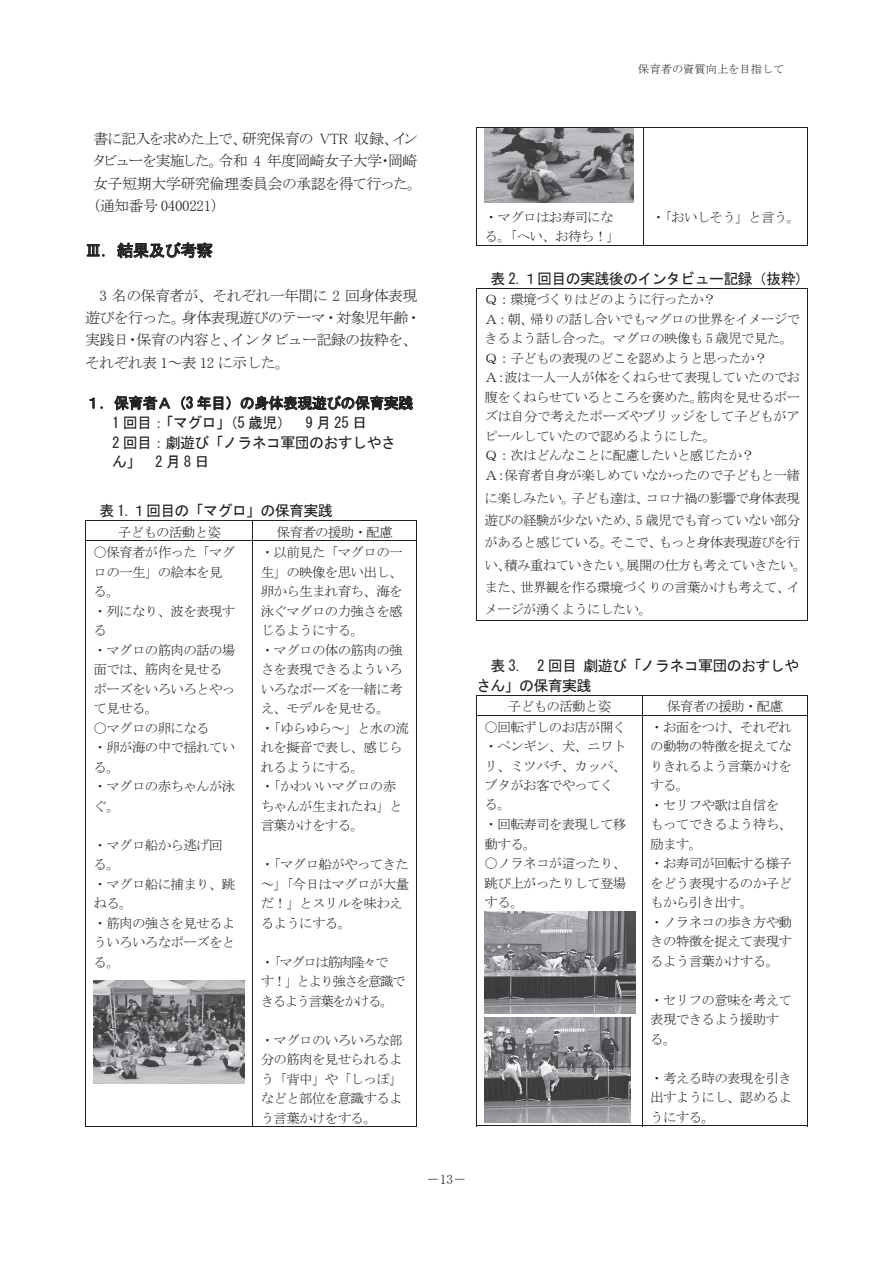
<style>
.page{position:relative;width:893px;height:1263px;background:#fff}
.page>*{position:absolute;margin:0;border:0;box-sizing:border-box;transform-origin:0 0}
.t1{font:16.5px "MS Gothic";letter-spacing:-.035em;color:#231f20}
.t2{font:15px/19.5px "MS Gothic";letter-spacing:-.05em;color:#231f20}
.t3{font:15px/22.4px "MS Mincho";letter-spacing:-.05em;color:#231f20}
.t4{font:15px/22.4px "MS P Mincho";letter-spacing:-.03em;color:#231f20;text-align:justify}
.t5{font:13.5px/19.5px "MS Mincho";letter-spacing:-.045em;color:#231f20}
.t6{font:13.5px/19.5px "MS Mincho";letter-spacing:-.115em;color:#231f20}
.t7{font:11.25px "MS Mincho";color:#231f20}
</style>
<div class="page">
<hr style="left:85px;top:520px;width:332px;height:1px;background:#231f20">
<svg style="left:85px;top:521px;width:1px;height:20px"></svg>
<svg style="left:252px;top:521px;width:1px;height:20px"></svg>
<svg style="left:416px;top:521px;width:1px;height:20px"></svg>
<hr style="left:85px;top:541px;width:332px;height:1px;background:#231f20">
<hr style="left:85px;top:541px;width:1px;height:586px;background:#231f20">
<hr style="left:85px;top:1126px;width:167px;height:1px;background:#231f20">
<hr style="left:252px;top:541px;width:1px;height:586px;background:#231f20">
<hr style="left:253px;top:1126px;width:163px;height:1px;background:#231f20">
<hr style="left:416px;top:541px;width:1px;height:586px;background:#231f20">
<hr style="left:476px;top:128px;width:332px;height:1px;background:#231f20">
<hr style="left:476px;top:128px;width:1px;height:118px;background:#231f20">
<hr style="left:476px;top:245px;width:167px;height:1px;background:#231f20">
<hr style="left:643px;top:128px;width:1px;height:118px;background:#231f20">
<hr style="left:644px;top:245px;width:163px;height:1px;background:#231f20">
<hr style="left:807px;top:128px;width:1px;height:118px;background:#231f20">
<hr style="left:476px;top:288px;width:332px;height:1px;background:#231f20">
<hr style="left:476px;top:289px;width:1px;height:332px;background:#231f20">
<hr style="left:476px;top:621px;width:331px;height:1px;background:#231f20">
<hr style="left:807px;top:289px;width:1px;height:332px;background:#231f20">
<hr style="left:476px;top:695px;width:332px;height:1px;background:#231f20">
<svg style="left:476px;top:696px;width:1px;height:19px"></svg>
<svg style="left:642px;top:696px;width:1px;height:19px"></svg>
<svg style="left:807px;top:696px;width:1px;height:19px"></svg>
<hr style="left:476px;top:715px;width:332px;height:1px;background:#231f20">
<hr style="left:476px;top:716px;width:1px;height:410px;background:#231f20">
<hr style="left:476px;top:1125px;width:166px;height:1px;background:#231f20">
<hr style="left:642px;top:716px;width:1px;height:410px;background:#231f20">
<hr style="left:642px;top:1125px;width:165px;height:1px;background:#231f20">
<hr style="left:807px;top:716px;width:1px;height:410px;background:#231f20">
<img style="left:94px;top:980px;width:151px;height:103px">
<img style="left:485px;top:128px;width:148px;height:74px">
<img style="left:484px;top:911px;width:152px;height:102px">
<img style="left:484px;top:1017px;width:147px;height:106px">
<p class="t7" style="left:638px;top:64px;width:148px">保育者の資質向上を目指して</p>
<p class="t4" style="left:93px;top:128px;width:326px">書に記入を求めた上で、研究保育の VTR 収録、インタビューを実施した。令和 4 年度岡崎女子大学・岡崎女子短期大学研究倫理委員会の承認を得て行った。（通知番号 0400221）</p>
<p class="t1" style="left:85px;top:242px;width:129px">Ⅲ．結果及び考察</p>
<p class="t3" style="left:85px;top:284px;width:338px;text-indent:14px">3 名の保育者が、それぞれ一年間に 2 回身体表現遊びを行った。身体表現遊びのテーマ・対象児年齢・実践日・保育の内容と、インタビュー記録の抜粋を、それぞれ表 1～表 12 に示した。</p>
<p class="t2" style="left:112px;top:393px;width:303px;text-indent:-27px">１．保育者Ａ（3 年目）の身体表現遊びの保育実践<br>1 回目：「マグロ」（5 歳児） 9 月 25 日<br>2 回目：劇遊び「ノラネコ軍団のおすしやさん」 2月8日</p>
<p class="t2" style="left:99px;top:501px;width:235px">表 1.１回目の「マグロ」の保育実践</p>
<p class="t5" style="left:118px;top:522px;width:105px">子どもの活動と姿</p>
<p class="t5" style="left:277px;top:522px;width:118px">保育者の援助・配慮</p>
<p class="t5" style="left:94px;top:542px;width:143px">〇保育者が作った「マグロの一生」の絵本を見る。<br>・列になり、波を表現する<br>・マグロの筋肉の話の場面では、筋肉を見せるポーズをいろいろとやって見せる。<br>〇マグロの卵になる<br>・卵が海の中で揺れている。<br>・マグロの赤ちゃんが泳ぐ。</p>
<p class="t5" style="left:94px;top:835px;width:143px">・マグロ船から逃げ回る。<br>・マグロ船に捕まり、跳ねる。<br>・筋肉の強さを見せるよういろいろなポーズをとる。</p>
<p class="t5" style="left:261px;top:542px;width:150px">・以前見た「マグロの一生」の映像を思い出し、卵から生まれ育ち、海を泳ぐマグロの力強さを感じるようにする。<br>・マグロの体の筋肉の強さを表現できるよういろいろなポーズを一緒に考え、モデルを見せる。<br>・「ゆらゆら～」と水の流れを擬音で表し、感じられるようにする。<br>・「かわいいマグロの赤ちゃんが生まれたね」と言葉かけをする。</p>
<p class="t5" style="left:261px;top:854px;width:150px">・「マグロ船がやってきた～」「今日はマグロが大量だ！」とスリルを味わえるようにする。</p>
<p class="t6" style="left:261px;top:952px;width:146px">・「マグロは筋肉隆々で<br>す！」とより強さを意識できるよう言葉をかける。</p>
<p class="t5" style="left:261px;top:1030px;width:143px;text-align:justify">・マグロのいろいろな部分の筋肉を見せられるよう「背中」や「しっぽ」などと部位を意識するよう言葉かけをする。</p>
<p class="t5" style="left:485px;top:207px;width:137px">・マグロはお寿司になる。「へい、お待ち！」</p>
<p class="t5" style="left:652px;top:207px;width:150px">・「おいしそう」と言う。</p>
<p class="t2" style="left:490px;top:269px;width:321px">表 2.１回目の実践後のインタビュー記録（抜粋）</p>
<p class="t5" style="left:485px;top:290px;width:317px">Ｑ：環境づくりはどのように行ったか？<br>Ａ：朝、帰りの話し合いでもマグロの世界をイメージできるよう話し合った。マグロの映像も 5 歳児で見た。<br>Ｑ：子どもの表現のどこを認めようと思ったか？<br>Ａ：波は一人一人が体をくねらせて表現していたのでお腹をくねらせているところを褒めた。筋肉を見せるポーズは自分で考えたポーズやブリッジをして子どもがアピールしていたので認めるようにした。<br>Ｑ：次はどんなことに配慮したいと感じたか？<br>Ａ：保育者自身が楽しめていなかったので子どもと一緒</p>
<p class="t5" style="left:485px;top:486px;width:323px;line-height:22.4px">に楽しみたい。子ども達は、コロナ禍の影響で身体表現遊びの経験が少ないため、5 歳児でも育っていない部分があると感じている。そこで、もっと身体表現遊びを行い、積み重ねていきたい。展開の仕方も考えていきたい。また、世界観を作る環境づくりの言葉かけも考えて、イメージが湧くようにしたい。</p>
<p class="t2" style="left:476px;top:656px;width:325px;text-indent:14px">表 3. 2 回目 劇遊び「ノラネコ軍団のおすしやさん」の保育実践</p>
<p class="t5" style="left:508px;top:697px;width:105px">子どもの活動と姿</p>
<p class="t5" style="left:667px;top:697px;width:118px">保育者の援助・配慮</p>
<p class="t5" style="left:485px;top:717px;width:143px">〇回転ずしのお店が開く・ペンギン、犬、ニワトリ、ミツバチ、カッパ、ブタがお客でやってくる。<br>・回転寿司を表現して移動する。<br>〇ノラネコが這ったり、跳び上がったりして登場する。</p>
<p class="t5" style="left:650px;top:717px;width:143px">・お面をつけ、それぞれの動物の特徴を捉えてなりきれるよう言葉かけをする。<br>・セリフや歌は自信をもってできるよう待ち、励ます。<br>・お寿司が回転する様子をどう表現するのか子どもから引き出す。<br>・ノラネコの歩き方や動きの特徴を捉えて表現するよう言葉かけする。</p>
<p class="t5" style="left:650px;top:990px;width:143px">・セリフの意味を考えて表現できるよう援助する。</p>
<p class="t5" style="left:650px;top:1068px;width:143px;text-align:justify">・考える時の表現を引き出すようにし、認めるようにする。</p>
<p class="t5" style="left:426px;top:1169px;width:42px">－13－</p>
</div>
